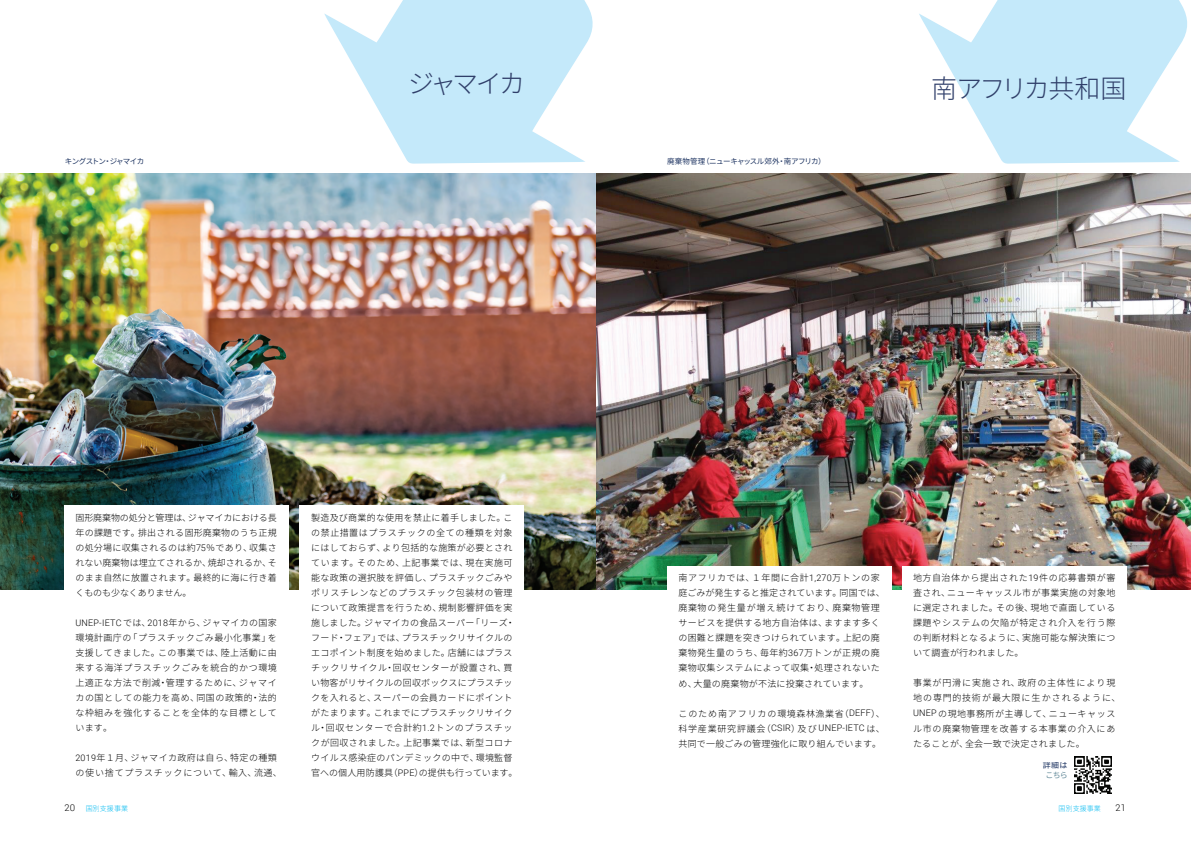
<style>
.page{position:relative;width:1191px;height:842px;background:#fff}
.page>*{position:absolute;margin:0;border:0;box-sizing:border-box;transform-origin:0 0}
.t1{font:300 26px "Source Han Sans";letter-spacing:-.05em;color:#303f6a}
.t2{font:300 26px "Source Han Sans";letter-spacing:-.105em;color:#303f6a}
.t3{font:300 9.3px "Roboto";color:#000}
.t4{font:300 9px/15px "Source Han Sans";letter-spacing:.035em;color:#000;text-align:justify}
.t5{font:300 9px/15px "Source Han Sans";letter-spacing:.065em;color:#000}
.t6{font:300 9px/15px "Source Han Sans";letter-spacing:.055em;color:#000}
.t7{font:8px "Source Han Sans";color:#1d3361}
.t8{font:8px "Source Han Sans";color:#638a99}
.t9{font:7.5px "Source Han Sans";letter-spacing:-.055em;color:#1d3361}
.t10{font:7.5px "Source Han Sans";letter-spacing:-.1em;color:#1d3361}
.t11{font:300 7px "Source Han Sans";letter-spacing:.01em;color:#00baf1}
.s1{font-family:"Roboto"}
.s2{font-family:"Roboto";font-size:9.3px;color:#000}
</style>
<div class="page">
<img style="left:0;top:173px;width:1191px;height:417px">
<svg style="left:919px;top:0;width:268px;height:164px;fill:#c4e9fa"></svg>
<svg style="left:324px;top:0;width:269px;height:164px;fill:#c4e9fa"></svg>
<div style="left:667px;top:566px;width:224px;height:234px;background:#fff"></div>
<div style="left:901px;top:566px;width:225px;height:195px;background:#fff"></div>
<img style="left:1075px;top:756px;width:36px;height:37px">
<div style="left:64px;top:505px;width:224px;height:286px;background:#fff"></div>
<div style="left:300px;top:505px;width:224px;height:316px;background:#fff"></div>
<h1 class="t2" style="left:408px;top:69px;width:118px">ジャマイカ</h1>
<p class="t10" style="left:65px;top:157px;width:81px">キングストン・ジャマイカ</p>
<p class="t9" style="left:667px;top:157px;width:160px">廃棄物管理（ニューキャッスル郊外・南アフリカ）</p>
<h1 class="t1" style="left:931px;top:74px;width:197px">南アフリカ共和国</h1>
<p class="t4" style="left:75px;top:510px;width:203px">固形廃棄物の処分と管理は、ジャマイカにおける長年の課題です。排出される固形廃棄物のうち正規の処分場に収集されるのは約<span class="s1">75</span>％であり、収集されない廃棄物は埋立てされるか、焼却されるか、そのまま自然に放置されます。最終的に海に行き着くものも少なくありません。</p>
<p class="t4" style="left:75px;top:615px;width:203px"><span class="s1">UNEP-IETC</span>では、<span class="s1">2018</span>年から、ジャマイカの国家環境計画庁の「プラスチックごみ最小化事業」を支援してきました。この事業では、陸上活動に由来する海洋プラスチックごみを統合的かつ環境上適正な方法で削減・管理するために、ジャマイカの国としての能力を高め、同国の政策的・法的な枠組みを強化することを全体的な目標としています。</p>
<p class="t6" style="left:75px;top:750px;width:208px"><span class="s1">2019</span>年１月、ジャマイカ政府は自ら、特定の種類の使い捨てプラスチックについて、輸入、流通、</p>
<p class="t4" style="left:311px;top:510px;width:208px;text-align:left">製造及び商業的な使用を禁止に着手しました。この禁止措置はプラスチックの全ての種類を対象にはしておらず、より包括的な施策が必要とされています。そのため、上記事業では、現在実施可能な政策の選択肢を評価し、プラスチックごみやポリスチレンなどのプラスチック包装材の管理について政策提言を行うため、規制影響評価を実施しました。ジャマイカの食品スーパー「リーズ・フード・フェア」では、プラスチックリサイクルのエコポイント制度を始めました。店舗にはプラスチックリサイクル・回収センターが設置され、買い物客がリサイクルの回収ボックスにプラスチックを入れると、スーパーの会員カードにポイントがたまります。これまでにプラスチックリサイクル・回収センターで合計約<span class="s1">1.2</span>トンのプラスチックが回収されました。上記事業では、新型コロナウイルス感染症のパンデミックの中で、環境監督官への個人用防護具（<span class="s1">PPE</span>）の提供も行っています。</p>
<p class="t4" style="left:678px;top:571px;width:208px;text-align:left">南アフリカでは、１年間に合計<span class="s1">1,270</span>万トンの家庭ごみが発生すると推定されています。同国では、廃棄物の発生量が増え続けており、廃棄物管理サービスを提供する地方自治体は、ますます多くの困難と課題を突きつけられています。上記の廃棄物発生量のうち、毎年約<span class="s1">367</span>万トンが正規の廃棄物収集システムによって収集・処理されないため、大量の廃棄物が不法に投棄されています。</p>
<p class="t4" style="left:678px;top:706px;width:208px">このため南アフリカの環境森林漁業省（<span class="s1">DEFF</span>）、科学産業研究評議会（<span class="s1">CSIR</span>）及び <span class="s1">UNEP-IETC</span> は、共同で一般ごみの管理強化に取り組んでいます。</p>
<p class="t4" style="left:913px;top:571px;width:204px">地方自治体から提出された<span class="s1">19</span>件の応募書類が審査され、ニューキャッスル市が事業実施の対象地に選定されました。その後、現地で直面している課題やシステムの欠陥が特定され介入を行う際の判断材料となるように、実施可能な解決策について調査が行われました。</p>
<p class="t5" style="left:913px;top:676px;width:209px">事業が円滑に実施され、政府の主体性により現地の専門的技術が最大限に生かされるように、<br><span class="s1">UNEP</span>の現地事務所が主導して、ニューキャッスル市の廃棄物管理を改善する本事業の介入にあたることが、全会一致で決定されました。</p>
<p class="t7" style="left:1043px;top:761px;width:26px">詳細は</p>
<p class="t8" style="left:1045px;top:771px;width:24px">こちら</p>
<p class="t11" style="left:64px;top:804px;width:65px"><span class="s2">20</span> 国別支援事業</p>
<p class="t11" style="left:1058px;top:804px;width:44px">国別支援事業</p>
<p class="t3" style="left:1115px;top:801px;width:12px">21</p>
</div>
